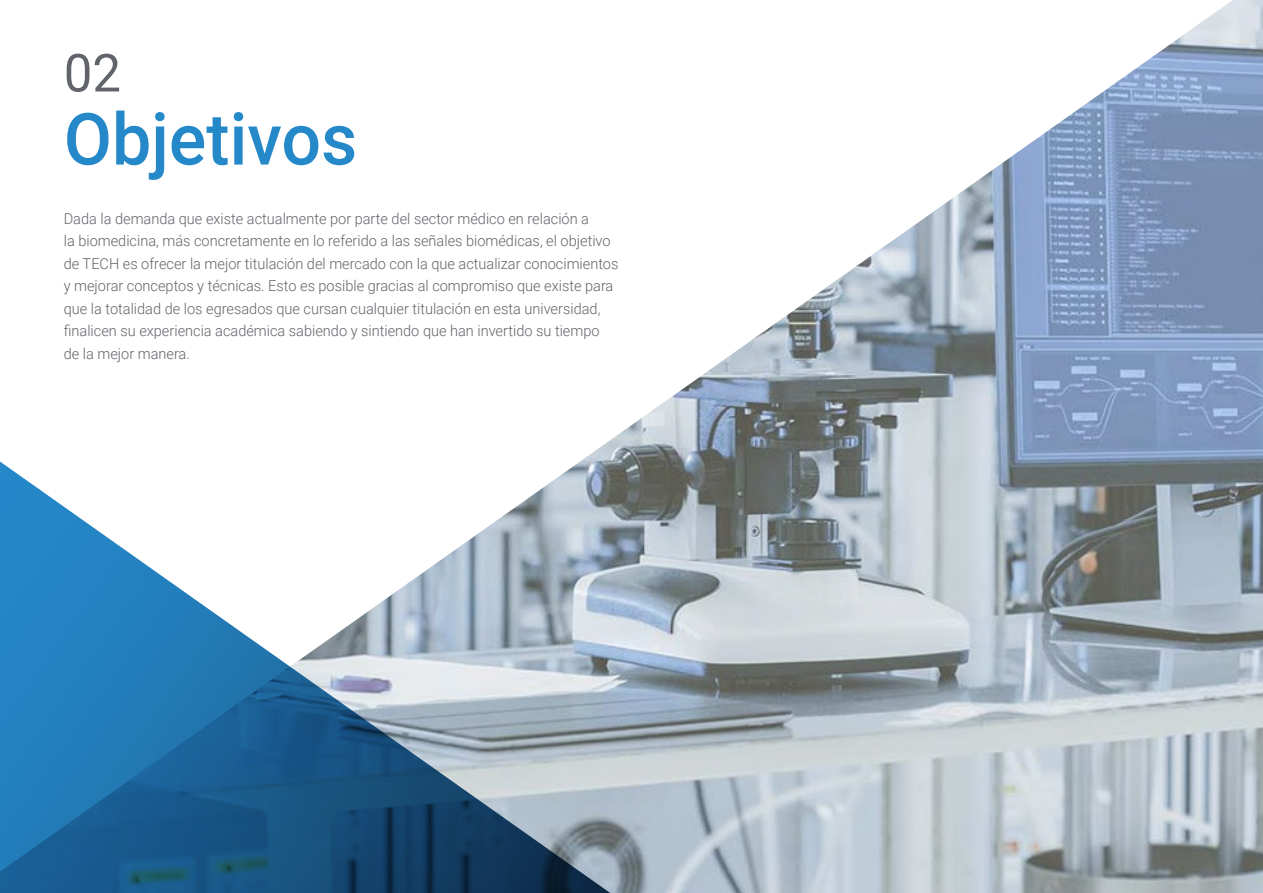
<style>
.page{position:relative;width:1263px;height:893px;background:#fff}
.page>*{position:absolute;margin:0;border:0;box-sizing:border-box;transform-origin:0 0}
.t1{font:500 72px "Roboto";color:#2488c9}
.t2{font:52.5px "Roboto";color:#61646a}
.t3{font:300 15px/22.5px "Roboto";color:#61646a}
</style>
<div class="page">
<img style="left:602px;top:0;width:661px;height:893px">
<svg style="left:0;top:446px;width:640px;height:447px"></svg>
<h2 class="t2" style="left:64px;top:36px;width:59px">02</h2>
<h1 class="t1" style="left:64px;top:89px;width:295px">Objetivos</h1>
<p class="t3" style="left:64px;top:207px;width:556px">Dada la demanda que existe actualmente por parte del sector médico en relación a<br>la biomedicina, más concretamente en lo referido a las señales biomédicas, el objetivo de TECH es ofrecer la mejor titulación del mercado con la que actualizar conocimientos y mejorar conceptos y técnicas. Esto es posible gracias al compromiso que existe para que la totalidad de los egresados que cursan cualquier titulación en esta universidad, finalicen su experiencia académica sabiendo y sintiendo que han invertido su tiempo de la mejor manera.</p>
</div>
